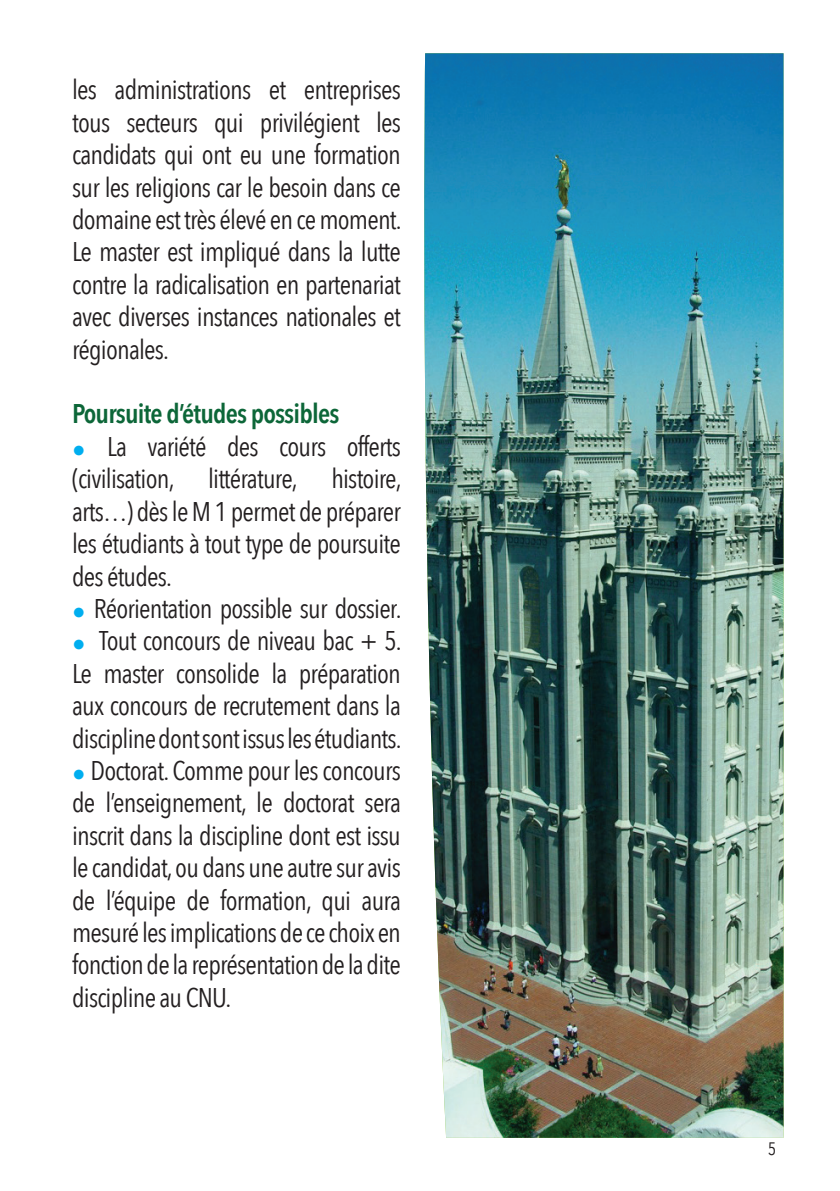
<style>
.page{position:relative;width:840px;height:1191px;background:#fff}
.page>*{position:absolute;margin:0;border:0;box-sizing:border-box;transform-origin:0 0}
.t1{font:27px/32.4px "Avenir Next Condensed";letter-spacing:-.03em;color:#231f20;text-align:justify}
.t2{font:600 27px "Avenir Next Condensed";letter-spacing:-.03em;color:#0c6638}
.t3{font:18px "Avenir Next Condensed";color:#231f20}
.s1{font-weight:600;color:#00aeef}
</style>
<div class="page">
<img style="left:424px;top:53px;width:359px;height:1084px">
<p class="t1" style="left:72px;top:72px;width:331px">les administrations et entreprises tous secteurs qui privilégient les candidats qui ont eu une formation sur les religions car le besoin dans ce domaine est très élevé en ce moment.<br>Le master est impliqué dans la lutte contre la radicalisation en partenariat avec diverses instances nationales et régionales.</p>
<p class="t2" style="left:72px;top:391px;width:269px">Poursuite d’études possibles</p>
<p class="t1" style="left:72px;top:429px;width:331px"><span class="s1">•</span> La variété des cours offerts (civilisation, littérature, histoire, arts…) dès le M 1 permet de préparer les étudiants à tout type de poursuite des études.</p>
<p class="t1" style="left:72px;top:591px;width:331px"><span class="s1">•</span> Réorientation possible sur dossier.</p>
<p class="t1" style="left:72px;top:623px;width:331px"><span class="s1">•</span> Tout concours de niveau bac + 5.<br>Le master consolide la préparation aux concours de recrutement dans la discipline dont sont issus les étudiants.</p>
<p class="t1" style="left:72px;top:753px;width:330px"><span class="s1">•</span> Doctorat. Comme pour les concours de l’enseignement, le doctorat sera inscrit dans la discipline dont est issu le candidat, ou dans une autre sur avis de l’équipe de formation, qui aura mesuré les implications de ce choix en fonction de la représentation de la dite discipline au CNU.</p>
<p class="t3" style="left:767px;top:1133px;width:10px">5</p>
</div>
